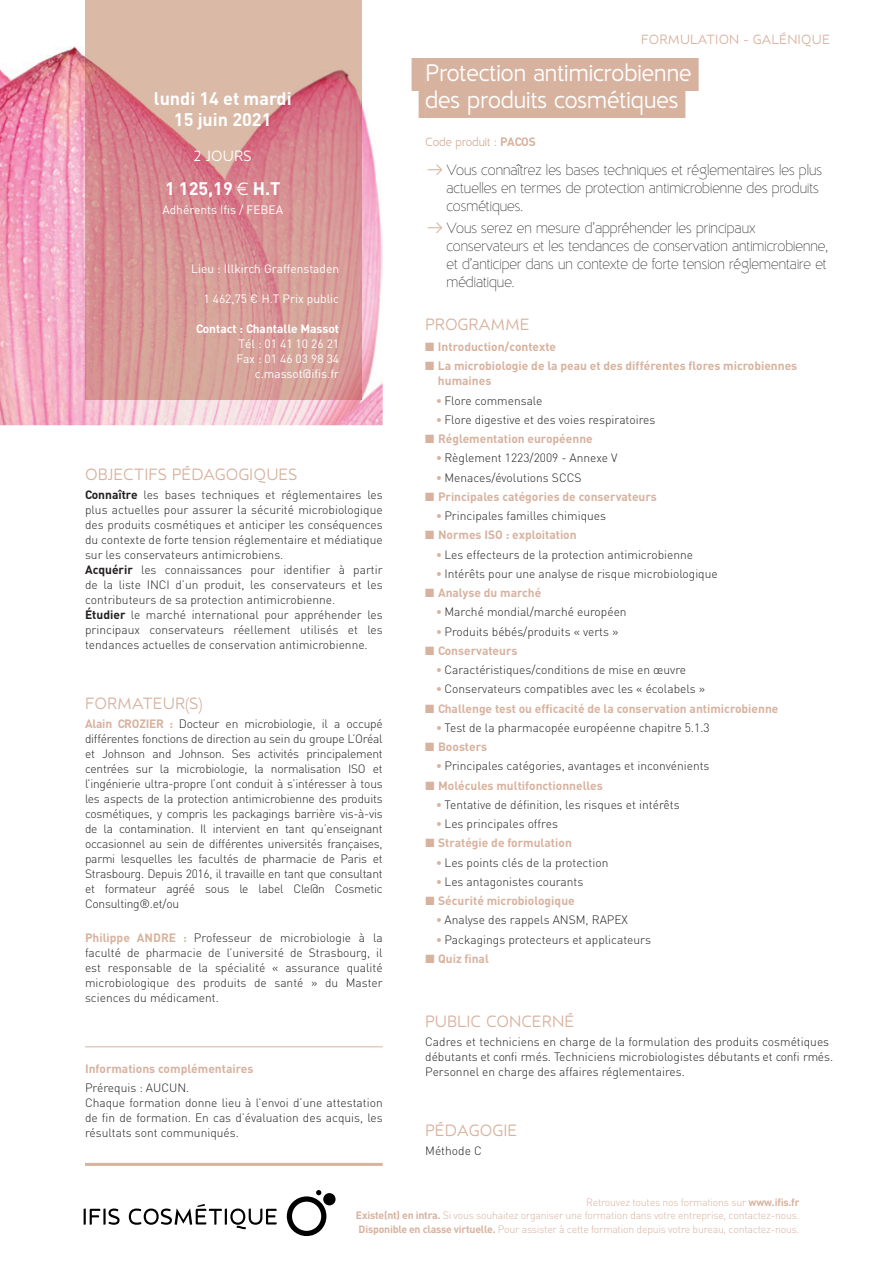
<style>
.page{position:relative;width:893px;height:1263px;background:#fff}
.page>*{position:absolute;margin:0;border:0;box-sizing:border-box;transform-origin:0 0}
.t1{font:24px/27px "D Hanna Soft";color:#fff}
.t2{font:700 18px/21px "DIN";color:#fff;text-align:center}
.t3{font:16.5px "D Hanna Soft";color:#d7b29f}
.t4{font:100 15px/18px "D Hanna Soft";color:#231f20}
.t5{font:15px "D Hanna Soft";letter-spacing:.01em;color:#fff}
.t6{font:13.5px "D Hanna Soft";letter-spacing:.01em;color:#d7b29f}
.t7{font:300 12px/15px "DIN";color:#231f20}
.t8{font:700 12px/15px "DIN";color:#d7b29f}
.t9{font:12px/15px "DIN";color:#fff;text-align:right}
.t10{font:700 12px "DIN";color:#fff}
.t11{font:12px "D Hanna Soft";color:#d7b29f}
.t12{font:300 10.5px/13.5px "DIN";letter-spacing:-.02em;color:#d7b29f;text-align:justify}
.s1{font-family:"D Hanna Soft";font-weight:400}
.s2{font-family:"DIN Pro"}
.s3{font-weight:700}
.s4{font-weight:700;color:#d7b29f}
.s5{font-family:"DIN";font-weight:700}
.s6{font-family:"Netto Icons OT";font-weight:400;color:#d7b29f}
.s7{color:#d7b29f}
</style>
<div class="page">
<img style="left:0;top:0;width:383px;height:425px">
<img style="left:85px;top:0;width:276px;height:400px">
<div style="left:412px;top:58px;width:14px;height:33px;background:#d7b29f"></div>
<div style="left:419px;top:85px;width:7px;height:33px;background:#d7b29f"></div>
<div style="left:425px;top:58px;width:274px;height:33px;background:#d7b29f"></div>
<div style="left:425px;top:85px;width:260px;height:33px;background:#d7b29f"></div>
<hr style="left:85px;top:1046px;width:298px;height:1px;background:#d7b29f">
<hr style="left:85px;top:1163px;width:298px;height:3px;background:#d7b29f">
<svg style="left:287px;top:1190px;width:39px;height:46px"></svg>
<div style="left:323px;top:1193px;width:13px;height:12px;background:#000001;border-radius:50%"></div>
<svg style="left:84px;top:1208px;width:17px;height:17px"></svg>
<hr style="left:103px;top:1208px;width:3px;height:17px;background:#000001">
<svg style="left:108px;top:1208px;width:12px;height:17px"></svg>
<svg style="left:129px;top:1204px;width:148px;height:25px"></svg>
<h2 class="t2" style="left:154px;top:87px;width:139px">lundi 14 et mardi<br>15 juin 2021</h2>
<p class="t5" style="left:194px;top:146px;width:59px">2 JOURS</p>
<h2 class="t2" style="left:165px;top:177px;width:117px">1 125,19 <span class="s1">€</span> H.T</h2>
<p class="t9" style="left:162px;top:202px;width:122px">Adhérents Ifis / FEBEA</p>
<p class="t9" style="left:191px;top:261px;width:149px">Lieu : Illkirch Graffenstaden</p>
<p class="t9" style="left:203px;top:291px;width:137px">1 462,75 <span class="s2">€</span> H .T Prix public</p>
<p class="t10" style="left:196px;top:321px;width:145px">Contact : Chantalle Massot</p>
<p class="t9" style="left:236px;top:336px;width:104px">Tél : 01 41 10 26 21<br>Fax : 01 46 03 98 34 c .massot@ifis .fr</p>
<h3 class="t3" style="left:85px;top:464px;width:214px">OBJECTIFS PÉDAGOGIQUES</h3>
<p class="t7" style="left:85px;top:487px;width:299px"><span class="s3">Connaître</span> les bases techniques et réglementaires les plus actuelles pour assurer la sécurité microbiologique des produits cosmétiques et anticiper les conséquences du contexte de forte tension réglementaire et médiatique sur les conservateurs antimicrobiens.<br><span class="s3">Acquérir</span> les connaissances pour identifier à partir de la liste INCI d’un produit, les conservateurs et les contributeurs de sa protection antimicrobienne.<br><span class="s3">Étudier</span> le marché international pour appréhender les principaux conservateurs réellement utilisés et les tendances actuelles de conservation antimicrobienne.</p>
<h3 class="t3" style="left:85px;top:693px;width:119px">FORMATEUR(S)</h3>
<p class="t7" style="left:85px;top:716px;width:299px;text-align:justify"><span class="s4">Alain CROZIER :</span> Docteur en microbiologie, il a occupé différentes fonctions de direction au sein du groupe L’Oréal et Johnson and Johnson. Ses activités principalement centrées sur la microbiologie, la normalisation ISO et l’ingénierie ultra-propre l’ont conduit à s’intéresser à tous les aspects de la protection antimicrobienne des produits cosmétiques, y compris les packagings barrière vis-à-vis de la contamination. Il intervient en tant qu’enseignant occasionnel au sein de différentes universités françaises, parmi lesquelles les facultés de pharmacie de Paris et Strasbourg. Depuis 2016, il travaille en tant que consultant et formateur agréé sous le label Cle@n Cosmetic Consulting®.et/ou</p>
<p class="t7" style="left:85px;top:930px;width:299px;text-align:justify"><span class="s4">Philippe ANDRE :</span> Professeur de microbiologie à la faculté de pharmacie de l’université de Strasbourg, il est responsable de la spécialité « assurance qualité microbiologique des produits de santé » du Master sciences du médicament.</p>
<p class="t8" style="left:85px;top:1060px;width:170px">Informations complémentaires</p>
<p class="t7" style="left:85px;top:1080px;width:299px">Prérequis : AUCUN.<br>Chaque formation donne lieu à l’envoi d’une attestation de fin de formation. En cas d’évaluation des acquis, les résultats sont communiqués.</p>
<p class="t6" style="left:641px;top:31px;width:191px">FORMULATION - GALÉNIQUE</p>
<h1 class="t1" style="left:425px;top:60px;width:268px">Protection antimicrobienne des produits cosmétiques</h1>
<p class="t11" style="left:425px;top:135px;width:112px">Code produit : <span class="s5">PACOS</span></p>
<p class="t4" style="left:446px;top:161px;width:377px;text-indent:-21px"><span class="s6">A</span>Vous connaîtrez les bases techniques et réglementaires les plus actuelles en termes de protection antimicrobienne des produits cosmétiques.</p>
<p class="t4" style="left:446px;top:219px;width:383px;text-indent:-21px"><span class="s6">A</span>Vous serez en mesure d’appréhender les principaux conservateurs et les tendances de conservation antimicrobienne, et d’anticiper dans un contexte de forte tension réglementaire et médiatique.</p>
<h3 class="t3" style="left:425px;top:314px;width:106px">PROGRAMME</h3>
<p class="t8" style="left:425px;top:339px;width:132px">■ Introduction/contexte</p>
<p class="t8" style="left:438px;top:358px;width:361px;text-indent:-13px">■ La microbiologie de la peau et des différentes flores microbiennes humaines</p>
<p class="t7" style="left:436px;top:393px;width:108px"><span class="s7">•</span> Flore commensale</p>
<p class="t7" style="left:436px;top:412px;width:221px"><span class="s7">•</span> Flore digestive et des voies respiratoires</p>
<p class="t8" style="left:425px;top:431px;width:169px">■ Réglementation européenne</p>
<p class="t7" style="left:436px;top:450px;width:183px"><span class="s7">•</span> Règlement 1223/2009 - Annexe V</p>
<p class="t7" style="left:436px;top:470px;width:147px"><span class="s7">•</span> Menaces/évolutions SCCS</p>
<p class="t8" style="left:425px;top:488px;width:233px">■ Principales catégories de conservateurs</p>
<p class="t7" style="left:436px;top:508px;width:172px"><span class="s7">•</span> Principales familles chimiques</p>
<p class="t8" style="left:425px;top:527px;width:153px">■ Normes ISO : exploitation</p>
<p class="t7" style="left:436px;top:547px;width:259px"><span class="s7">•</span> Les effecteurs de la protection antimicrobienne</p>
<p class="t7" style="left:436px;top:566px;width:283px"><span class="s7">•</span> Intérêts pour une analyse de risque microbiologique</p>
<p class="t8" style="left:425px;top:585px;width:118px">■ Analyse du marché</p>
<p class="t7" style="left:436px;top:604px;width:192px"><span class="s7">•</span> Marché mondial/marché européen</p>
<p class="t7" style="left:436px;top:624px;width:184px"><span class="s7">•</span> Produits bébés/produits « verts »</p>
<p class="t8" style="left:425px;top:642px;width:94px">■ Conservateurs</p>
<p class="t7" style="left:436px;top:662px;width:252px"><span class="s7">•</span> Caractéristiques/conditions de mise en œuvre</p>
<p class="t7" style="left:436px;top:681px;width:271px"><span class="s7">•</span> Conservateurs compatibles avec les « écolabels »</p>
<p class="t8" style="left:425px;top:700px;width:355px">■ Challenge test ou efficacité de la conservation antimicrobienne</p>
<p class="t7" style="left:436px;top:720px;width:275px"><span class="s7">•</span> Test de la pharmacopée européenne chapitre 5.1.3</p>
<p class="t8" style="left:425px;top:739px;width:63px">■ Boosters</p>
<p class="t7" style="left:436px;top:758px;width:275px"><span class="s7">•</span> Principales catégories, avantages et inconvénients</p>
<p class="t8" style="left:425px;top:777px;width:179px">■ Molécules multifonctionnelles</p>
<p class="t7" style="left:436px;top:797px;width:245px"><span class="s7">•</span> Tentative de définition, les risques et intérêts</p>
<p class="t7" style="left:436px;top:816px;width:124px"><span class="s7">•</span> Les principales offres</p>
<p class="t8" style="left:425px;top:835px;width:148px">■ Stratégie de formulation</p>
<p class="t7" style="left:436px;top:854px;width:174px"><span class="s7">•</span> Les points clés de la protection</p>
<p class="t7" style="left:436px;top:874px;width:149px"><span class="s7">•</span> Les antagonistes courants</p>
<p class="t8" style="left:425px;top:893px;width:151px">■ Sécurité microbiologique</p>
<p class="t7" style="left:436px;top:912px;width:194px"><span class="s7">•</span> Analyse des rappels ANSM, RAPEX</p>
<p class="t7" style="left:436px;top:931px;width:216px"><span class="s7">•</span> Packagings protecteurs et applicateurs</p>
<p class="t8" style="left:425px;top:950px;width:65px">■ Quiz final</p>
<h3 class="t3" style="left:425px;top:1011px;width:151px">PUBLIC CONCERNÉ</h3>
<p class="t7" style="left:425px;top:1034px;width:410px">Cadres et techniciens en charge de la formulation des produits cosmétiques débutants et confi rmés. Techniciens microbiologistes débutants et confi rmés.<br>Personnel en charge des affaires réglementaires.</p>
<h3 class="t3" style="left:425px;top:1120px;width:94px">PÉDAGOGIE</h3>
<p class="t7" style="left:425px;top:1143px;width:58px">Méthode C</p>
<p class="t12" style="left:356px;top:1195px;width:445px;text-indent:230px">Retrouvez toutes nos formations sur <span class="s3">www.ifis.fr Existe(nt) en intra.</span> Si vous souhaitez organiser une formation dans votre entreprise, contactez-nous.<br><span class="s3">Disponible en classe virtuelle.</span> Pour assister à cette formation depuis votre bureau, contactez-nous.</p>
</div>
